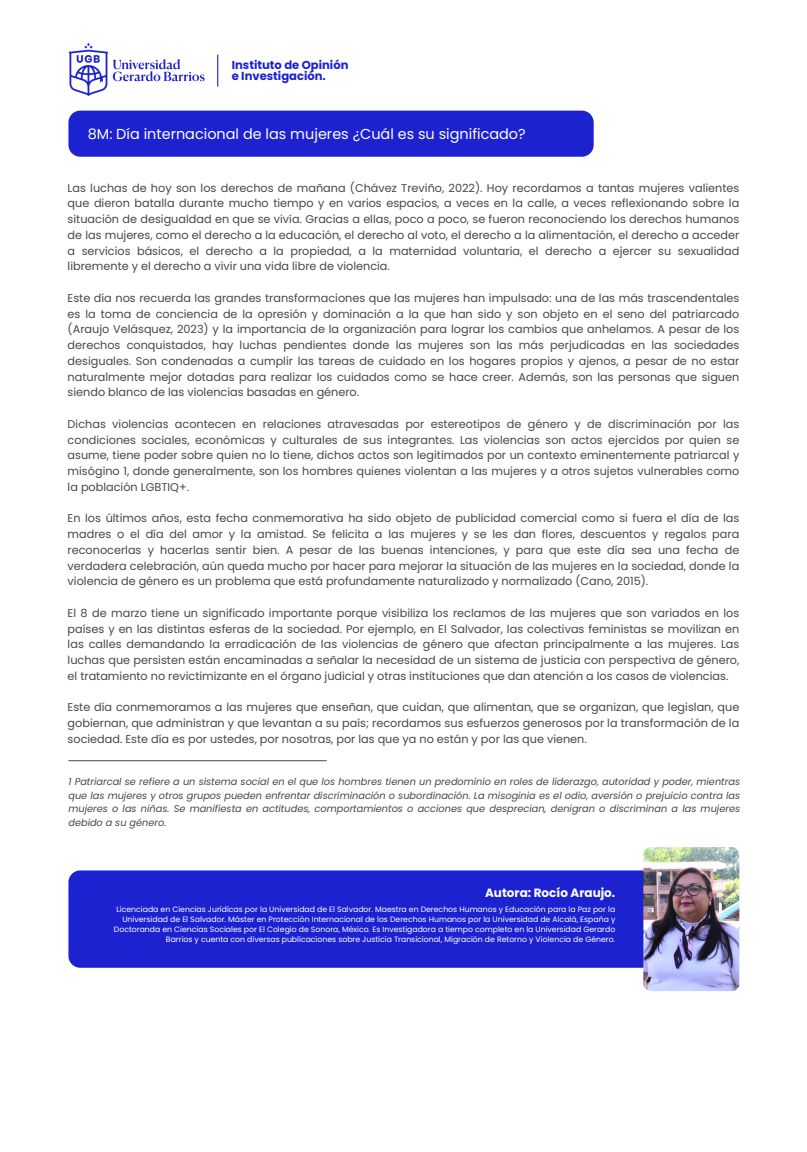
<style>
.page{position:relative;width:807px;height:1152px;background:#fff}
.page>*{position:absolute;margin:0;border:0;box-sizing:border-box;transform-origin:0 0}
.t1{font:14.48px "Poppins";color:#fff}
.t2{font:700 12px "Poppins";color:#fff}
.t3{font:700 11.55px/10.6px "Poppins";color:#1c22d0}
.t4{font:11.25px/15.8px "Poppins";color:#474747;text-align:justify}
.t5{font:italic 9.75px/13.5px "Poppins";color:#474747;text-align:justify}
.t6{font:7.73px/10.1px "Poppins";color:#fff;text-align:right}
</style>
<div class="page">
<div style="left:68px;top:111px;width:525px;height:46px;background:#1c22d0;border-radius:12px"></div>
<img style="left:68px;top:43px;width:137px;height:53px">
<hr style="left:217px;top:55px;width:1px;height:32px;background:#1c22d0">
<div style="left:68px;top:870px;width:575px;height:98px;background:#1c22d0"></div>
<img style="left:643px;top:847px;width:96px;height:144px;border-radius:7px">
<hr style="left:68px;top:760px;width:259px;height:1px;background:#474747">
<h3 class="t3" style="left:232px;top:60px;width:118px">Instituto de Opinión e Investigación.</h3>
<h4 class="t1" style="left:88px;top:124px;width:439px">8M: Día internacional de las mujeres ¿Cuál es su significado?</h4>
<h2 class="t4" style="left:68px;top:180px;width:673px">Las luchas de hoy son los derechos de mañana (Chávez Treviño, 2022). Hoy recordamos a tantas mujeres valientes que dieron batalla durante mucho tiempo y en varios espacios, a veces en la calle, a veces reflexionando sobre la situación de desigualdad en que se vivía. Gracias a ellas, poco a poco, se fueron reconociendo los derechos humanos de las mujeres, como el derecho a la educación, el derecho al voto, el derecho a la alimentación, el derecho a acceder a servicios básicos, el derecho a la propiedad, a la maternidad voluntaria, el derecho a ejercer su sexualidad libremente y el derecho a vivir una vida libre de violencia.</h2>
<h1 class="t4" style="left:68px;top:290px;width:673px">Este día nos recuerda las grandes transformaciones que las mujeres han impulsado: una de las más trascendentales es la toma de conciencia de la opresión y dominación a la que han sido y son objeto en el seno del patriarcado (Araujo Velásquez, 2023) y la importancia de la organización para lograr los cambios que anhelamos. A pesar de los derechos conquistados, hay luchas pendientes donde las mujeres son las más perjudicadas en las sociedades desiguales. Son condenadas a cumplir las tareas de cuidado en los hogares propios y ajenos, a pesar de no estar naturalmente mejor dotadas para realizar los cuidados como se hace creer. Además, son las personas que siguen siendo blanco de las violencias basadas en género.</h1>
<h3 class="t4" style="left:68px;top:416px;width:673px">Dichas violencias acontecen en relaciones atravesadas por estereotipos de género y de discriminación por las condiciones sociales, económicas y culturales de sus integrantes. Las violencias son actos ejercidos por quien se asume, tiene poder sobre quien no lo tiene, dichos actos son legitimados por un contexto eminentemente patriarcal y misógino 1, donde generalmente, son los hombres quienes violentan a las mujeres y a otros sujetos vulnerables como la población LGBTIQ+.</h3>
<h3 class="t4" style="left:68px;top:511px;width:673px">En los últimos años, esta fecha conmemorativa ha sido objeto de publicidad comercial como si fuera el día de las madres o el día del amor y la amistad. Se felicita a las mujeres y se les dan flores, descuentos y regalos para reconocerlas y hacerlas sentir bien. A pesar de las buenas intenciones, y para que este día sea una fecha de verdadera celebración, aún queda mucho por hacer para mejorar la situación de las mujeres en la sociedad, donde la violencia de género es un problema que está profundamente naturalizado y normalizado (Cano, 2015).</h3>
<h3 class="t4" style="left:68px;top:605px;width:673px">El 8 de marzo tiene un significado importante porque visibiliza los reclamos de las mujeres que son variados en los países y en las distintas esferas de la sociedad. Por ejemplo, en El Salvador, las colectivas feministas se movilizan en las calles demandando la erradicación de las violencias de género que afectan principalmente a las mujeres. Las luchas que persisten están encaminadas a señalar la necesidad de un sistema de justicia con perspectiva de género, el tratamiento no revictimizante en el órgano judicial y otras instituciones que dan atención a los casos de violencias.</h3>
<h3 class="t4" style="left:68px;top:700px;width:673px">Este día conmemoramos a las mujeres que enseñan, que cuidan, que alimentan, que se organizan, que legislan, que gobiernan, que administran y que levantan a su país; recordamos sus esfuerzos generosos por la transformación de la sociedad. Este día es por ustedes, por nosotras, por las que ya no están y por las que vienen.</h3>
<h2 class="t5" style="left:68px;top:775px;width:673px">1 Patriarcal se refiere a un sistema social en el que los hombres tienen un predominio en roles de liderazgo, autoridad y poder, mientras que las mujeres y otros grupos pueden enfrentar discriminación o subordinación. La misoginia es el odio, aversión o prejuicio contra las mujeres o las niñas. Se manifiesta en actitudes, comportamientos o acciones que desprecian, denigran o discriminan a las mujeres debido a su género.</h2>
<p class="t2" style="left:485px;top:885px;width:132px">Autora: Rocío Araujo.</p>
<p class="t6" style="left:114px;top:904px;width:503px">Licenciada en Ciencias Jurídicas por la Universidad de El Salvador. Maestra en Derechos Humanos y Educación para la Paz por la Universidad de El Salvador. Máster en Protección Internacional de los Derechos Humanos por la Universidad de Alcalá, España y Doctoranda en Ciencias Sociales por El Colegio de Sonora, México. Es Investigadora a tiempo completo en la Universidad Gerardo Barrios y cuenta con diversas publicaciones sobre Justicia Transicional, Migración de Retorno y Violencia de Género.</p>
</div>
